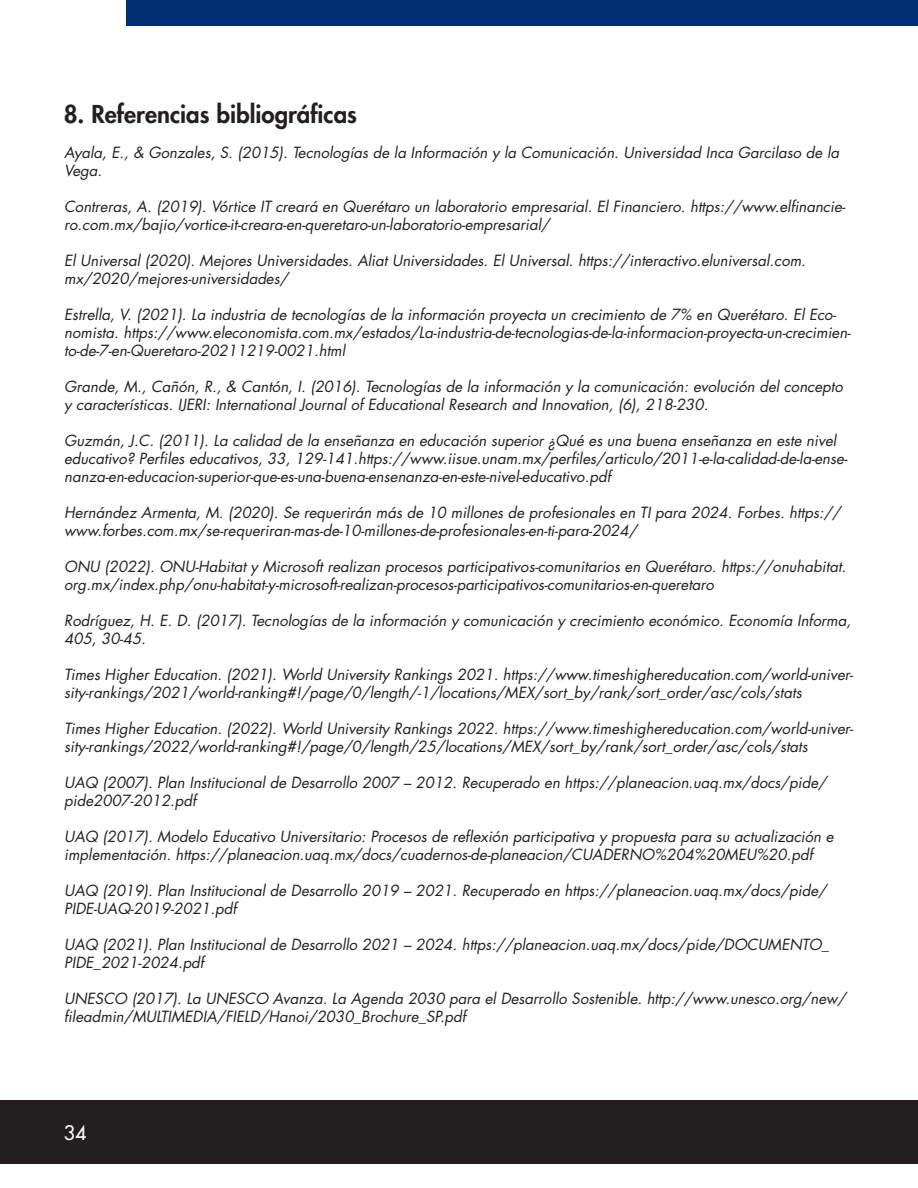
<style>
.page{position:relative;width:918px;height:1188px;background:#fff}
.page>*{position:absolute;margin:0;border:0;box-sizing:border-box;transform-origin:0 0}
._1{font:800 24px "Futura Std";color:#231f20}
.t1{font:500 19.5px "Futura Std";color:#fff}
.Bibliografia{font:italic 15px/18px "Futura Std";color:#231f20}
</style>
<div class="page">
<div style="left:0;top:1100px;width:918px;height:64px;background:#231f20"></div>
<div style="left:127px;top:0;width:791px;height:26px;background:#002f73"></div>
<p class="_1" style="left:64px;top:99px;width:295px">8. Referencias bibliográficas</p>
<p class="Bibliografia" style="left:64px;top:144px;width:776px">Ayala, E., &amp; Gonzales, S. (2015). Tecnologías de la Información y la Comunicación. Universidad Inca Garcilaso de la<br>Vega.</p>
<p class="Bibliografia" style="left:64px;top:198px;width:783px">Contreras, A. (2019). Vórtice IT creará en Querétaro un laboratorio empresarial. El Financiero. https://www.elfinancie&shy;ro.com.mx/bajio/vortice-it-creara-en-queretaro-un-laboratorio-empresarial/</p>
<p class="Bibliografia" style="left:64px;top:252px;width:743px">El Universal (2020). Mejores Universidades. Aliat Universidades. El Universal. https://interactivo.eluniversal.com. mx/2020/mejores-universidades/</p>
<p class="Bibliografia" style="left:64px;top:306px;width:788px">Estrella, V. (2021). La industria de tecnologías de la información proyecta un crecimiento de 7% en Querétaro. El Eco&shy;nomista. https://www.eleconomista.com.mx/estados/La-industria-de-tecnologias-de-la-informacion-proyecta-un-crecimien&shy;to-de-7-en-Queretaro-20211219-0021.html</p>
<p class="Bibliografia" style="left:64px;top:378px;width:780px">Grande, M., Cañón, R., &amp; Cantón, I. (2016). Tecnologías de la información y la comunicación: evolución del concepto y características. IJERI: International Journal of Educational Research and Innovation, (6), 218-230.</p>
<p class="Bibliografia" style="left:64px;top:432px;width:785px">Guzmán, J.C. (2011). La calidad de la enseñanza en educación superior ¿Qué es una buena enseñanza en este nivel educativo? Perfiles educativos, 33, 129-141.https://www.iisue.unam.mx/perfiles/articulo/2011-e-la-calidad-de-la-ense&shy;nanza-en-educacion-superior-que-es-una-buena-ensenanza-en-este-nivel-educativo.pdf</p>
<p class="Bibliografia" style="left:64px;top:504px;width:778px">Hernández Armenta, M. (2020). Se requerirán más de 10 millones de profesionales en TI para 2024. Forbes. https:// www.forbes.com.mx/se-requeriran-mas-de-10-millones-de-profesionales-en-ti-para-2024/</p>
<p class="Bibliografia" style="left:64px;top:558px;width:784px">ONU (2022). ONU-Habitat y Microsoft realizan procesos participativos-comunitarios en Querétaro. https://onuhabitat. org.mx/index.php/onu-habitat-y-microsoft-realizan-procesos-participativos-comunitarios-en-queretaro</p>
<p class="Bibliografia" style="left:64px;top:612px;width:788px">Rodríguez, H. E. D. (2017). Tecnologías de la información y comunicación y crecimiento económico. Economía Informa,<br>405, 30-45.</p>
<p class="Bibliografia" style="left:64px;top:666px;width:791px">Times Higher Education. (2021). World University Rankings 2021. https://www.timeshighereducation.com/world-univer&shy;sity-rankings/2021/world-ranking#!/page/0/length/-1/locations/MEX/sort_by/rank/sort_order/asc/cols/stats</p>
<p class="Bibliografia" style="left:64px;top:720px;width:791px">Times Higher Education. (2022). World University Rankings 2022. https://www.timeshighereducation.com/world-univer&shy;sity-rankings/2022/world-ranking#!/page/0/length/25/locations/MEX/sort_by/rank/sort_order/asc/cols/stats</p>
<p class="Bibliografia" style="left:64px;top:774px;width:764px">UAQ (2007). Plan Institucional de Desarrollo 2007 – 2012. Recuperado en https://planeacion.uaq.mx/docs/pide/ pide2007-2012.pdf</p>
<p class="Bibliografia" style="left:64px;top:828px;width:771px">UAQ (2017). Modelo Educativo Universitario: Procesos de reflexión participativa y propuesta para su actualización e implementación. https://planeacion.uaq.mx/docs/cuadernos-de-planeacion/CUADERNO%204%20MEU%20.pdf</p>
<p class="Bibliografia" style="left:64px;top:882px;width:764px">UAQ (2019). Plan Institucional de Desarrollo 2019 – 2021. Recuperado en https://planeacion.uaq.mx/docs/pide/<br>PIDE-UAQ-2019-2021.pdf</p>
<p class="Bibliografia" style="left:64px;top:936px;width:767px">UAQ (2021). Plan Institucional de Desarrollo 2021 – 2024. https://planeacion.uaq.mx/docs/pide/DOCUMENTO_<br>PIDE_2021-2024.pdf</p>
<p class="Bibliografia" style="left:64px;top:990px;width:783px">UNESCO (2017). La UNESCO Avanza. La Agenda 2030 para el Desarrollo Sostenible. http://www.unesco.org/new/ fileadmin/MULTIMEDIA/FIELD/Hanoi/2030_Brochure_SP.pdf</p>
<h2 class="t1" style="left:64px;top:1120px;width:24px">34</h2>
</div>
